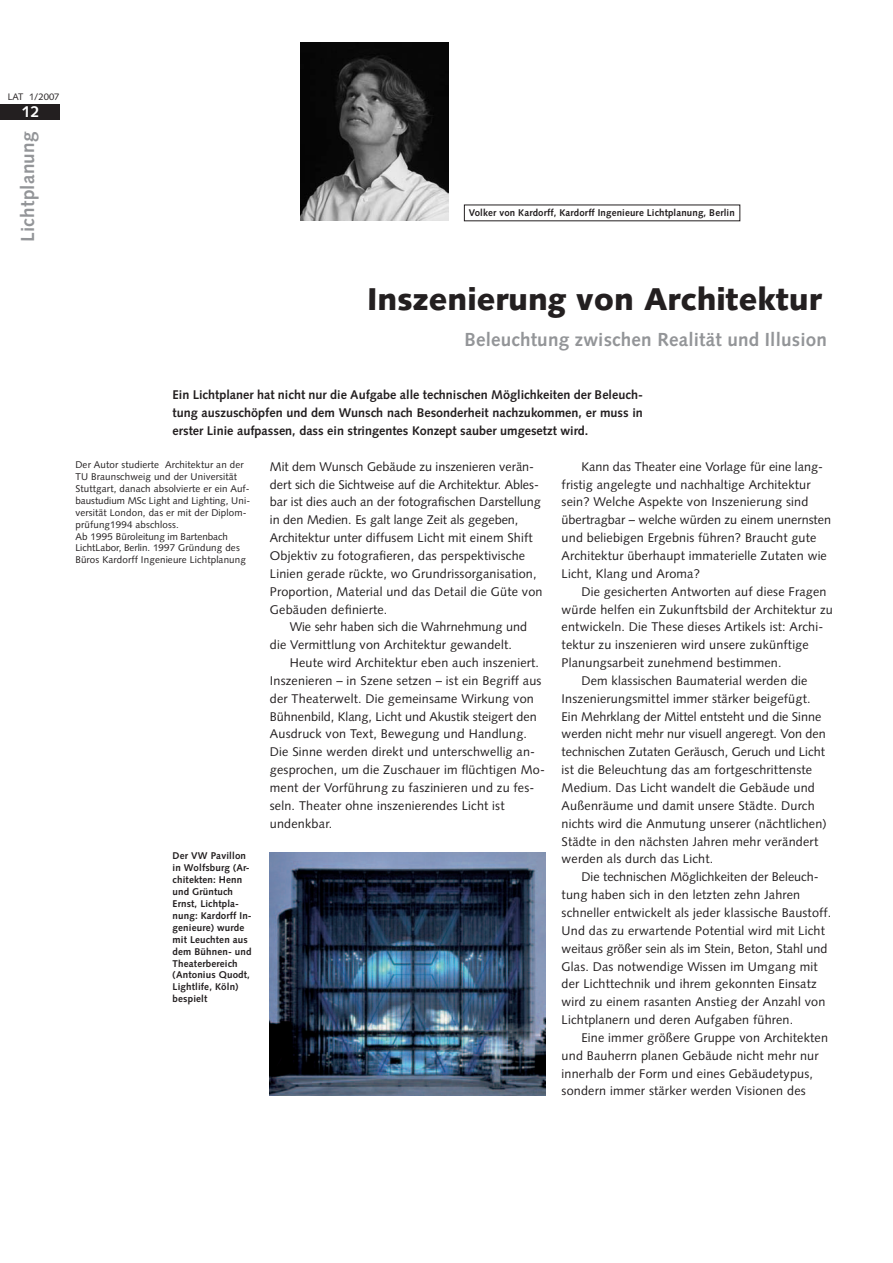
<style>
.page{position:relative;width:893px;height:1263px;background:#fff}
.page>*{position:absolute;margin:0;border:0;box-sizing:border-box;transform-origin:0 0}
.t1{font:900 31.5px "Syntax LT Std";color:#231f20}
.t2{font:700 18.9px "Syntax LT Std";letter-spacing:.01em;color:#939598}
.t3{font:700 15.75px "Syntax LT Std";color:#fff}
.t4{font:12.6px/17.9px "Syntax LT Std";letter-spacing:.015em;color:#231f20}
.t5{font:700 12.6px/17.9px "Syntax LT Std";color:#231f20;text-align:justify}
.t6{font:9.75px/11.9px "Syntax LT Std";letter-spacing:.015em;color:#231f20}
.t7{font:700 9.75px/11.9px "Syntax LT Std";letter-spacing:.015em;color:#231f20}
.t8{font:9.45px "Syntax LT Std";color:#231f20}
</style>
<div class="page">
<img style="left:300px;top:42px;width:148px;height:178px">
<div style="left:0;top:104px;width:60px;height:16px;background:#231f20"></div>
<img style="left:270px;top:853px;width:275px;height:243px">
<p class="t8" style="left:8px;top:93px;width:53px">LAT 1/2007</p>
<h2 class="t2" style="left:20px;top:242px;width:112px;rotate:-90deg">Lichtplanung</h2>
<p class="t3" style="left:22px;top:105px;width:19px">12</p>
<p class="t7" style="left:468px;top:208px;width:267px">Volker von Kardorff, Kardorff Ingenieure Lichtplanung, Berlin</p>
<h1 class="t1" style="left:367px;top:281px;width:456px">Inszenierung von Architektur</h1>
<h2 class="t2" style="left:464px;top:331px;width:364px">Beleuchtung zwischen Realität und Illusion</h2>
<p class="t5" style="left:173px;top:387px;width:472px">Ein Lichtplaner hat nicht nur die Aufgabe alle technischen Möglichkeiten der Beleuch&shy;tung auszuschöpfen und dem Wunsch nach Besonderheit nachzukommen, er muss in erster Linie aufpassen, dass ein stringentes Konzept sauber umgesetzt wird.</p>
<p class="t6" style="left:75px;top:460px;width:176px">Der Autor studierte Architektur an der TU Braunschweig und der Universität Stuttgart, danach absolvierte er ein Auf&shy;baustudium MSc Light and Lighting, Uni&shy;versität London, das er mit der Diplom&shy;prüfung1994 abschloss.<br>Ab 1995 Büroleitung im Bartenbach LichtLabor, Berlin. 1997 Gründung des Büros Kardorff Ingenieure Lichtplanung</p>
<p class="t7" style="left:173px;top:851px;width:81px">Der VW Pavillon in Wolfsburg (Ar&shy;chitekten: Henn und Grüntuch<br>Ernst, Lichtpla&shy;nung: Kardorff In&shy;genieure) wurde mit Leuchten aus dem Bühnen- und<br>Theaterbereich (Antonius Quodt,<br>Lightlife, Köln) bespielt</p>
<p class="t4" style="left:270px;top:459px;width:274px">Mit dem Wunsch Gebäude zu inszenieren verän&shy;dert sich die Sichtweise auf die Architektur. Ables&shy;bar ist dies auch an der fotografischen Darstellung in den Medien. Es galt lange Zeit als gegeben, Architektur unter diffusem Licht mit einem Shift Objektiv zu fotografieren, das perspektivische Linien gerade rückte, wo Grundrissorganisation, Proportion, Material und das Detail die Güte von Gebäuden definierte.</p>
<p class="t4" style="left:270px;top:619px;width:259px;text-indent:20px">Wie sehr haben sich die Wahrnehmung und die Vermittlung von Architektur gewandelt.</p>
<p class="t4" style="left:270px;top:655px;width:276px;text-indent:20px">Heute wird Architektur eben auch inszeniert.<br>Inszenieren – in Szene setzen – ist ein Begriff aus der Theaterwelt. Die gemeinsame Wirkung von Bühnenbild, Klang, Licht und Akustik steigert den Ausdruck von Text, Bewegung und Handlung.<br>Die Sinne werden direkt und unterschwellig an&shy;gesprochen, um die Zuschauer im flüchtigen Mo&shy;ment der Vorführung zu faszinieren und zu fes&shy;seln. Theater ohne inszenierendes Licht ist undenkbar.</p>
<p class="t4" style="left:561px;top:459px;width:271px;text-indent:20px">Kann das Theater eine Vorlage für eine lang&shy;fristig angelegte und nachhaltige Architektur sein? Welche Aspekte von Inszenierung sind übertragbar – welche würden zu einem unernsten und beliebigen Ergebnis führen? Braucht gute Architektur überhaupt immaterielle Zutaten wie Licht, Klang und Aroma?</p>
<p class="t4" style="left:581px;top:584px;width:246px">Die gesicherten Antworten auf diese Fragen</p>
<p class="t4" style="left:561px;top:601px;width:273px">würde helfen ein Zukunftsbild der Architektur zu</p>
<p class="t4" style="left:561px;top:619px;width:263px">entwickeln. Die These dieses Artikels ist: Archi-</p>
<p class="t4" style="left:561px;top:637px;width:249px">tektur zu inszenieren wird unsere zukünftige</p>
<p class="t4" style="left:561px;top:655px;width:221px">Planungsarbeit zunehmend bestimmen.</p>
<p class="t4" style="left:581px;top:673px;width:227px">Dem klassischen Baumaterial werden die</p>
<p class="t4" style="left:561px;top:691px;width:250px">Inszenierungsmittel immer stärker beigefügt.</p>
<p class="t4" style="left:561px;top:709px;width:261px">Ein Mehrklang der Mittel entsteht und die Sinne</p>
<p class="t4" style="left:561px;top:726px;width:266px">werden nicht mehr nur visuell angeregt. Von den</p>
<p class="t4" style="left:561px;top:744px;width:265px">technischen Zutaten Geräusch, Geruch und Licht</p>
<p class="t4" style="left:561px;top:762px;width:252px">ist die Beleuchtung das am fortgeschrittenste</p>
<p class="t4" style="left:561px;top:780px;width:255px">Medium. Das Licht wandelt die Gebäude und</p>
<p class="t4" style="left:561px;top:798px;width:254px">Außenräume und damit unsere Städte. Durch</p>
<p class="t4" style="left:561px;top:816px;width:267px">nichts wird die Anmutung unserer (nächtlichen)</p>
<p class="t4" style="left:561px;top:833px;width:258px">Städte in den nächsten Jahren mehr verändert</p>
<p class="t4" style="left:561px;top:851px;width:153px">werden als durch das Licht.</p>
<p class="t4" style="left:581px;top:869px;width:239px">Die technischen Möglichkeiten der Beleuch-</p>
<p class="t4" style="left:561px;top:887px;width:240px">tung haben sich in den letzten zehn Jahren</p>
<p class="t4" style="left:561px;top:905px;width:271px">schneller entwickelt als jeder klassische Baustoff.</p>
<p class="t4" style="left:561px;top:923px;width:265px">Und das zu erwartende Potential wird mit Licht</p>
<p class="t4" style="left:561px;top:941px;width:267px">weitaus größer sein als im Stein, Beton, Stahl und</p>
<p class="t4" style="left:561px;top:958px;width:257px">Glas. Das notwendige Wissen im Umgang mit</p>
<p class="t4" style="left:561px;top:976px;width:257px">der Lichttechnik und ihrem gekonnten Einsatz</p>
<p class="t4" style="left:561px;top:994px;width:265px">wird zu einem rasanten Anstieg der Anzahl von</p>
<p class="t4" style="left:561px;top:1012px;width:233px">Lichtplanern und deren Aufgaben führen.</p>
<p class="t4" style="left:581px;top:1030px;width:248px">Eine immer größere Gruppe von Architekten</p>
<p class="t4" style="left:561px;top:1048px;width:258px">und Bauherrn planen Gebäude nicht mehr nur</p>
<p class="t4" style="left:561px;top:1066px;width:253px">innerhalb der Form und eines Gebäudetypus,</p>
<p class="t4" style="left:561px;top:1083px;width:245px">sondern immer stärker werden Visionen des</p>
</div>
